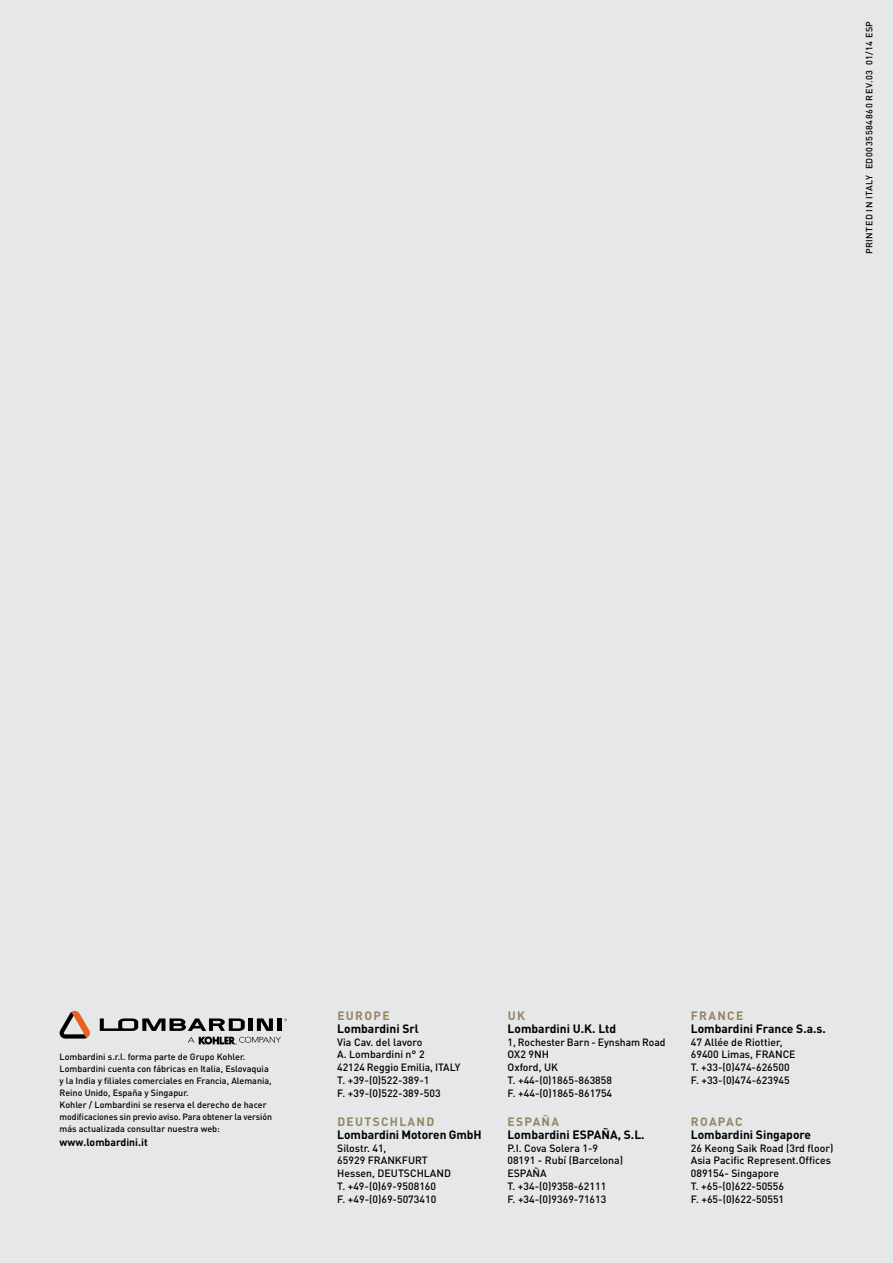
<style>
.page{position:relative;width:893px;height:1263px;background:#e6e7e8}
.page>*{position:absolute;margin:0;border:0;box-sizing:border-box;transform-origin:0 0}
.t1{font:700 12px "DIN Pro";color:#000}
.t2{font:700 12px "DIN Pro";letter-spacing:.11em;color:#938561}
.t3{font:500 10.5px/12.8px "DIN Pro";color:#000}
.t4{font:700 10.5px "DIN Pro";color:#000}
.t5{font:500 9px/12px "DIN Pro";color:#000}
.t6{font:500 9px "DIN Pro";letter-spacing:.06em;color:#000}
</style>
<div class="page">
<svg style="left:60px;top:1011px;width:30px;height:27px"></svg>
<svg style="left:100px;top:1018px;width:187px;height:27px"></svg>
<p class="t6" style="left:863px;top:254px;width:235px;rotate:-90deg">PRINTED IN ITALY ED0035584860 REV.03 01/14 ESP</p>
<p class="t5" style="left:60px;top:1050px;width:214px">Lombardini s.r.l. forma parte de Grupo Kohler.<br>Lombardini cuenta con fábricas en Italia, Eslovaquia y la India y filiales comerciales en Francia, Alemania, Reino Unido, España y Singapur.<br>Kohler / Lombardini se reserva el derecho de hacer modificaciones sin previo aviso. Para obtener la versión más actualizada consultar nuestra web:</p>
<p class="t4" style="left:60px;top:1135px;width:90px">www.lombardini.it</p>
<p class="t2" style="left:337px;top:1007px;width:52px">Europe</p>
<p class="t1" style="left:337px;top:1020px;width:83px">Lombardini Srl</p>
<p class="t3" style="left:337px;top:1035px;width:125px">Via Cav. del lavoro<br>A. Lombardini n° 2<br>42124 Reggio Emilia, ITALY<br>T. +39-(0)522-389-1<br>F. +39-(0)522-389-503</p>
<p class="t2" style="left:337px;top:1114px;width:19px">deutschl</p>
<p class="t2" style="left:408px;top:1114px;width:28px">and</p>
<p class="t1" style="left:337px;top:1126px;width:146px">Lombardini Motoren GmbH</p>
<p class="t3" style="left:337px;top:1141px;width:115px">Silostr. 41,<br>65929 FRANKFURT<br>Hessen, DEUTSCHLAND<br>T. +49-(0)69-9508160<br>F. +49-(0)69-5073410</p>
<p class="t2" style="left:508px;top:1007px;width:10px">uk</p>
<p class="t1" style="left:508px;top:1020px;width:110px">Lombardini U.K. Ltd</p>
<p class="t3" style="left:508px;top:1035px;width:159px">1, Rochester Barn - Eynsham Road<br>OX2 9NH<br>Oxford, UK<br>T. +44-(0)1865-863858<br>F. +44-(0)1865-861754</p>
<p class="t2" style="left:507px;top:1114px;width:53px">es paÑa</p>
<p class="t1" style="left:507px;top:1126px;width:139px">Lombardini ESPAÑA, S.L.</p>
<p class="t3" style="left:507px;top:1141px;width:117px">P.I. Cova Solera 1-9<br>08191 - Rubí (Barcelona)<br>ESPAÑA<br>T. +34-(0)9358-62111<br>F. +34-(0)9369-71613</p>
<p class="t2" style="left:691px;top:1007px;width:36px">f rance</p>
<p class="t1" style="left:691px;top:1020px;width:137px">Lombardini France S.a.s.</p>
<p class="t3" style="left:691px;top:1035px;width:106px">47 Allée de Riottier,<br>69400 Limas, FRANCE<br>T. +33-(0)474-626500<br>F. +33-(0)474-623945</p>
<p class="t2" style="left:691px;top:1113px;width:51px">roapac</p>
<p class="t1" style="left:691px;top:1126px;width:122px">Lombardini Singapore</p>
<p class="t3" style="left:691px;top:1141px;width:144px">26 Keong Saik Road (3rd floor)<br>Asia Pacific Represent.Offices<br>089154- Singapore<br>T. +65-(0)622-50556<br>F. +65-(0)622-50551</p>
</div>
